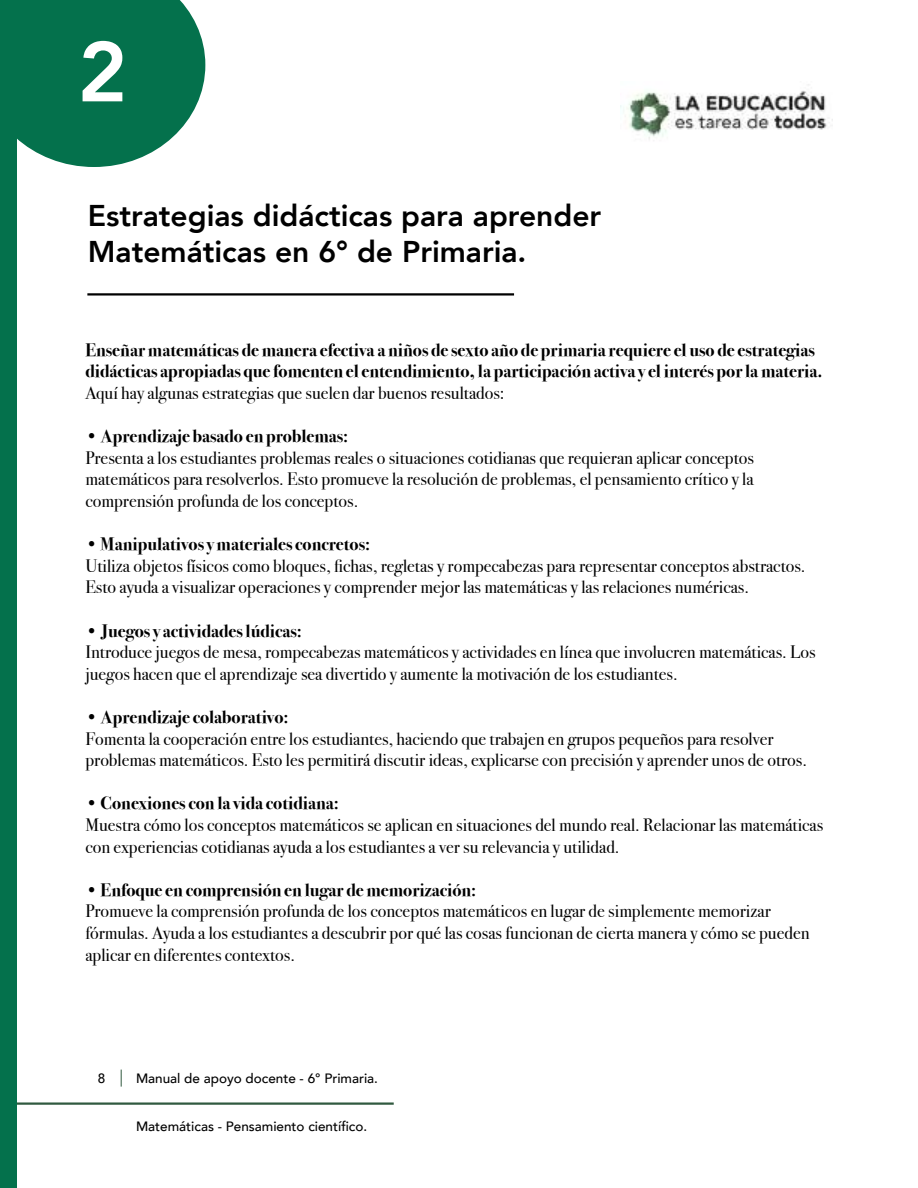
<style>
.page{position:relative;width:918px;height:1188px;background:#fff}
.page>*{position:absolute;margin:0;border:0;box-sizing:border-box;transform-origin:0 0}
.t1{font:800 84px "Avenir";color:#fff}
.t2{font:800 30px/36px "Avenir";color:#000}
.t3{font:18px/21.6px "Bodoni Svty Two ITCTT";color:#000}
.t4{font:700 18px/21.6px "Bodoni Svty Two ITCTT";color:#000}
.t5{font:500 13.5px "Avenir";color:#000}
</style>
<div class="page">
<hr style="left:0;top:1102px;width:394px;height:3px;background:#30593f">
<svg style="left:121px;top:1070px;width:1px;height:17px"></svg>
<div style="left:0;top:0;width:17px;height:1188px;background:#04714c"></div>
<img style="left:621px;top:84px;width:212px;height:56px">
<svg style="left:17px;top:0;width:188px;height:167px;background:#208160"></svg>
<hr style="left:87px;top:293px;width:427px;height:3px;background:#000">
<h1 class="t1" style="left:78px;top:7px;width:51px">2</h1>
<h2 class="t2" style="left:88px;top:197px;width:515px">Estrategias didácticas para aprender<br>Matemáticas en 6° de Primaria.</h2>
<p class="t4" style="left:85px;top:337px;width:739px">Enseñar matemáticas de manera efectiva a niños de sexto año de primaria requiere el uso de estrategias didácticas apropiadas que fomenten el entendimiento, la participación activa y el interés por la materia.</p>
<p class="t3" style="left:85px;top:380px;width:421px">Aquí hay algunas estrategias que suelen dar buenos resultados:</p>
<p class="t4" style="left:85px;top:424px;width:264px">• Aprendizaje basado en problemas:</p>
<p class="t3" style="left:85px;top:445px;width:670px;text-align:justify">Presenta a los estudiantes problemas reales o situaciones cotidianas que requieran aplicar conceptos matemáticos para resolverlos. Esto promueve la resolución de problemas, el pensamiento crítico y la comprensión profunda de los conceptos.</p>
<p class="t4" style="left:85px;top:532px;width:286px">• Manipulativos y materiales concretos:</p>
<p class="t3" style="left:85px;top:553px;width:722px">Utiliza objetos físicos como bloques, fichas, regletas y rompecabezas para representar conceptos abstractos.<br>Esto ayuda a visualizar operaciones y comprender mejor las matemáticas y las relaciones numéricas.</p>
<p class="t4" style="left:85px;top:618px;width:218px">• Juegos y actividades lúdicas:</p>
<p class="t3" style="left:85px;top:639px;width:732px">Introduce juegos de mesa, rompecabezas matemáticos y actividades en línea que involucren matemáticas. Los juegos hacen que el aprendizaje sea divertido y aumente la motivación de los estudiantes.</p>
<p class="t4" style="left:85px;top:705px;width:205px">• Aprendizaje colaborativo:</p>
<p class="t3" style="left:85px;top:726px;width:723px">Fomenta la cooperación entre los estudiantes, haciendo que trabajen en grupos pequeños para resolver problemas matemáticos. Esto les permitirá discutir ideas, explicarse con precisión y aprender unos de otros.</p>
<p class="t4" style="left:85px;top:791px;width:255px">• Conexiones con la vida cotidiana:</p>
<p class="t3" style="left:85px;top:812px;width:739px">Muestra cómo los conceptos matemáticos se aplican en situaciones del mundo real. Relacionar las matemáticas con experiencias cotidianas ayuda a los estudiantes a ver su relevancia y utilidad.</p>
<p class="t4" style="left:85px;top:877px;width:392px">• Enfoque en comprensión en lugar de memorización:</p>
<p class="t3" style="left:85px;top:899px;width:726px">Promueve la comprensión profunda de los conceptos matemáticos en lugar de simplemente memorizar fórmulas. Ayuda a los estudiantes a descubrir por qué las cosas funcionan de cierta manera y cómo se pueden aplicar en diferentes contextos.</p>
<p class="t5" style="left:98px;top:1067px;width:9px">8</p>
<p class="t5" style="left:136px;top:1067px;width:244px">Manual de apoyo docente - 6° Primaria.</p>
<p class="t5" style="left:136px;top:1115px;width:233px">Matemáticas - Pensamiento científico.</p>
</div>
